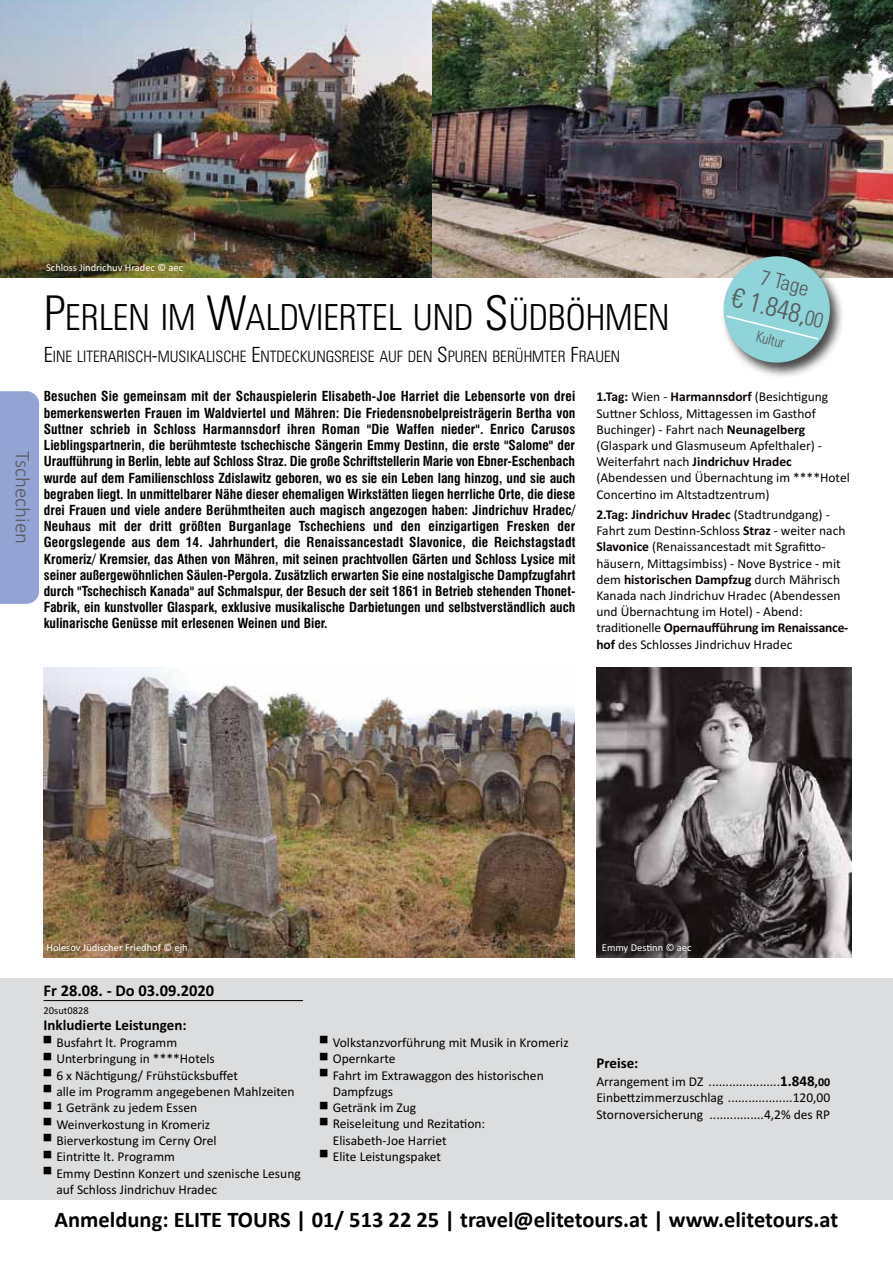
<style>
.page{position:relative;width:893px;height:1263px;background:#fff}
.page>*{position:absolute;margin:0;border:0;box-sizing:border-box;transform-origin:0 0}
.t1{font:300 condensed 36px "Zurich BT";color:#000}
.t2{font:300 condensed 27px "Zurich BT";color:#58595b}
.t3{font:700 22.5px "Calibri";color:#000}
.t4{font:300 21px "Calibri";color:#58595b}
.t5{font:300 condensed 21px "Zurich BT";color:#58595b}
.t6{font:700 16.5px "Calibri";color:#000}
.t7{font:300 condensed 15.75px "Zurich BT";color:#000}
.t8{font:700 15px "Calibri";color:#000}
.t9{font:300 condensed 15px "Zurich BT";color:#58595b;scale:.93 1}
.t10{font:700 condensed 13.5px/16.2px "Swiss 721 BT";color:#000;text-align:justify}
.t11{font:13.5px/16.2px "Calibri";color:#000}
.t12{font:13.5px/16.2px "Calibri";color:#080302}
.t13{font:10.5px "Calibri";color:#fff}
.t14{font:10.5px "Calibri";color:#000}
.s1{font-size:48px}
.s2{font-size:21px}
.s3{font-weight:700}
.s4{font-weight:700;font-size:15px}
.s5{font-weight:700;font-size:12px}
</style>
<div class="page">
<img style="left:0;top:0;width:893px;height:277px">
<div style="left:0;top:978px;width:893px;height:221px;background:#dcddde"></div>
<hr style="left:44px;top:1000px;width:259px;height:1px;background:#000">
<div style="left:0;top:391px;width:39px;height:213px;background:#93a4d4"></div>
<img style="left:596px;top:668px;width:255px;height:289px">
<img style="left:44px;top:667px;width:531px;height:290px">
<img style="left:703px;top:236px;width:160px;height:141px">
<svg style="left:718px;top:251px;width:117px;height:117px;background:#98c2c4"></svg>
<h3 class="t4" style="left:36px;top:451px;width:94px;rotate:90deg">Tschechien</h3>
<p class="t13" style="left:46px;top:261px;width:139px">Schloss Jindrichuv Hradec © aec</p>
<h1 class="t1" style="left:44px;top:296px;width:627px"><span class="s1">P</span>ERLEN IM <span class="s1">W</span>ALDVIERTEL UND <span class="s1">S</span>ÜDBÖHMEN</h1>
<p class="t7" style="left:44px;top:347px;width:578px"><span class="s2">E</span>INE LITERARISCH<span class="s2">-</span>MUSIKALISCHE <span class="s2">E</span>NTDECKUNGSREISE AUF DEN <span class="s2">S</span>PUREN BERÜHMTER <span class="s2">F</span>RAUEN</p>
<h3 class="t5" style="left:764px;top:264px;width:51px;rotate:14deg">7 Tage</h3>
<h2 class="t2" style="left:737px;top:281px;width:95px;rotate:14deg">€ 1.848,<span class="s2">00</span></h2>
<p class="t9" style="left:758px;top:327px;width:33px;rotate:14deg">Kultur</p>
<p class="t10" style="left:44px;top:388px;width:533px">Besuchen Sie gemeinsam mit der Schauspielerin Elisabeth-Joe Harriet die Lebensorte von drei bemerkenswerten Frauen im Waldviertel und Mähren: Die Friedensnobelpreisträgerin Bertha von Suttner schrieb in Schloss Harmannsdorf ihren Roman "Die Waffen nieder". Enrico Carusos Lieblingspartnerin, die berühmteste tschechische Sängerin Emmy Destinn, die erste "Salome" der Uraufführung in Berlin, lebte auf Schloss Straz. Die große Schriftstellerin Marie von Ebner-Eschenbach wurde auf dem Familienschloss Zdislawitz geboren, wo es sie ein Leben lang hinzog, und sie auch begraben liegt. In unmittelbarer Nähe dieser ehemaligen Wirkstätten liegen herrliche Orte, die diese drei Frauen und viele andere Berühmtheiten auch magisch angezogen haben: Jindrichuv Hradec/ Neuhaus mit der dritt größten Burganlage Tschechiens und den einzigartigen Fresken der Georgslegende aus dem 14. Jahrhundert, die Renaissancestadt Slavonice, die Reichstagstadt Kromeriz/ Kremsier, das Athen von Mähren, mit seinen prachtvollen Gärten und Schloss Lysice mit seiner außergewöhnlichen Säulen-Pergola. Zusätzlich erwarten Sie eine nostalgische Dampfzugfahrt durch "Tschechisch Kanada" auf Schmalspur, der Besuch der seit 1861 in Betrieb stehenden Thonet-Fabrik, ein kunstvoller Glaspark, exklusive musikalische Darbietungen und selbstverständlich auch kulinarische Genüsse mit erlesenen Weinen und Bier.</p>
<p class="t12" style="left:596px;top:388px;width:255px"><span class="s3">1.Tag:</span> Wien - <span class="s3">Harmannsdorf</span> (Besichtigung Suttner Schloss, Mittagessen im Gasthof Buchinger) - Fahrt nach <span class="s3">Neunagelberg </span>(Glaspark und Glasmuseum Apfelthaler) - Weiterfahrt nach <span class="s3">Jindrichuv Hradec </span>(Abendessen und Übernachtung im ****Hotel Concertino im Altstadtzentrum)</p>
<p class="t12" style="left:596px;top:506px;width:254px"><span class="s3">2.Tag: Jindrichuv Hradec</span> (Stadtrundgang) - Fahrt zum Destinn-Schloss <span class="s3">Straz</span> - weiter nach <span class="s3">Slavonice</span> (Renaissancestadt mit Sgrafitto&shy;häusern, Mittagsimbiss) - Nove Bystrice - mit dem <span class="s3">historischen Dampfzug</span> durch Mährisch Kanada nach Jindrichuv Hradec (Abendessen und Übernachtung im Hotel) - Abend: traditionelle <span class="s3">Opernaufführung im Renaissance&shy;hof</span> des Schlosses Jindrichuv Hradec</p>
<p class="t13" style="left:47px;top:940px;width:143px">Holesov Jüdischer Friedhof © ejh</p>
<p class="t13" style="left:602px;top:940px;width:91px">Emmy Destinn © aec</p>
<p class="t6" style="left:44px;top:979px;width:172px">Fr 28.08. - Do 03.09.2020</p>
<p class="t14" style="left:44px;top:1003px;width:47px">20sut0828</p>
<p class="t8" style="left:44px;top:1014px;width:144px">Inkludierte Leistungen:</p>
<p class="t11" style="left:44px;top:1034px;width:135px">■ Busfahrt lt. Programm</p>
<p class="t11" style="left:44px;top:1050px;width:173px">■ Unterbringung in ****Hotels</p>
<p class="t11" style="left:44px;top:1067px;width:196px">■ 6 x Nächtigung/ Frühstücksbuffet</p>
<p class="t11" style="left:44px;top:1083px;width:253px">■ alle im Programm angegebenen Mahlzeiten</p>
<p class="t11" style="left:44px;top:1099px;width:155px">■ 1 Getränk zu jedem Essen</p>
<p class="t11" style="left:44px;top:1115px;width:168px">■ Weinverkostung in Kromeriz</p>
<p class="t11" style="left:44px;top:1132px;width:175px">■ Bierverkostung im Cerny Orel</p>
<p class="t11" style="left:44px;top:1148px;width:133px">■ Eintritte lt. Programm</p>
<p class="t11" style="left:56px;top:1164px;width:246px;text-indent:-13px">■ Emmy Destinn Konzert und szenische Lesung auf Schloss Jindrichuv Hradec</p>
<p class="t11" style="left:320px;top:1034px;width:250px">■ Volkstanzvorführung mit Musik in Kromeriz</p>
<p class="t11" style="left:320px;top:1050px;width:77px">■ Opernkarte</p>
<p class="t11" style="left:333px;top:1066px;width:213px;text-indent:-13px">■ Fahrt im Extrawaggon des historischen<br>Dampfzugs</p>
<p class="t11" style="left:320px;top:1099px;width:98px">■ Getränk im Zug</p>
<p class="t11" style="left:333px;top:1115px;width:154px;text-indent:-13px">■ Reiseleitung und Rezitation:<br>Elisabeth-Joe Harriet</p>
<p class="t11" style="left:320px;top:1148px;width:123px">■ Elite Leistungspaket</p>
<p class="t8" style="left:596px;top:1052px;width:44px">Preise:</p>
<p class="t11" style="left:596px;top:1072px;width:235px;text-align:justify">Arrangement im DZ .....................<span class="s4">1.848</span><span class="s3">,</span><span class="s5">00<br></span>Einbettzimmerzuschlag ...................120,00<br>Stornoversicherung ................4,2% des RP</p>
<h3 class="t3" style="left:55px;top:1205px;width:785px">Anmeldung: ELITE TOURS | 01/ 513 22 25 | travel@elitetours.at | www.elitetours.at</h3>
</div>
